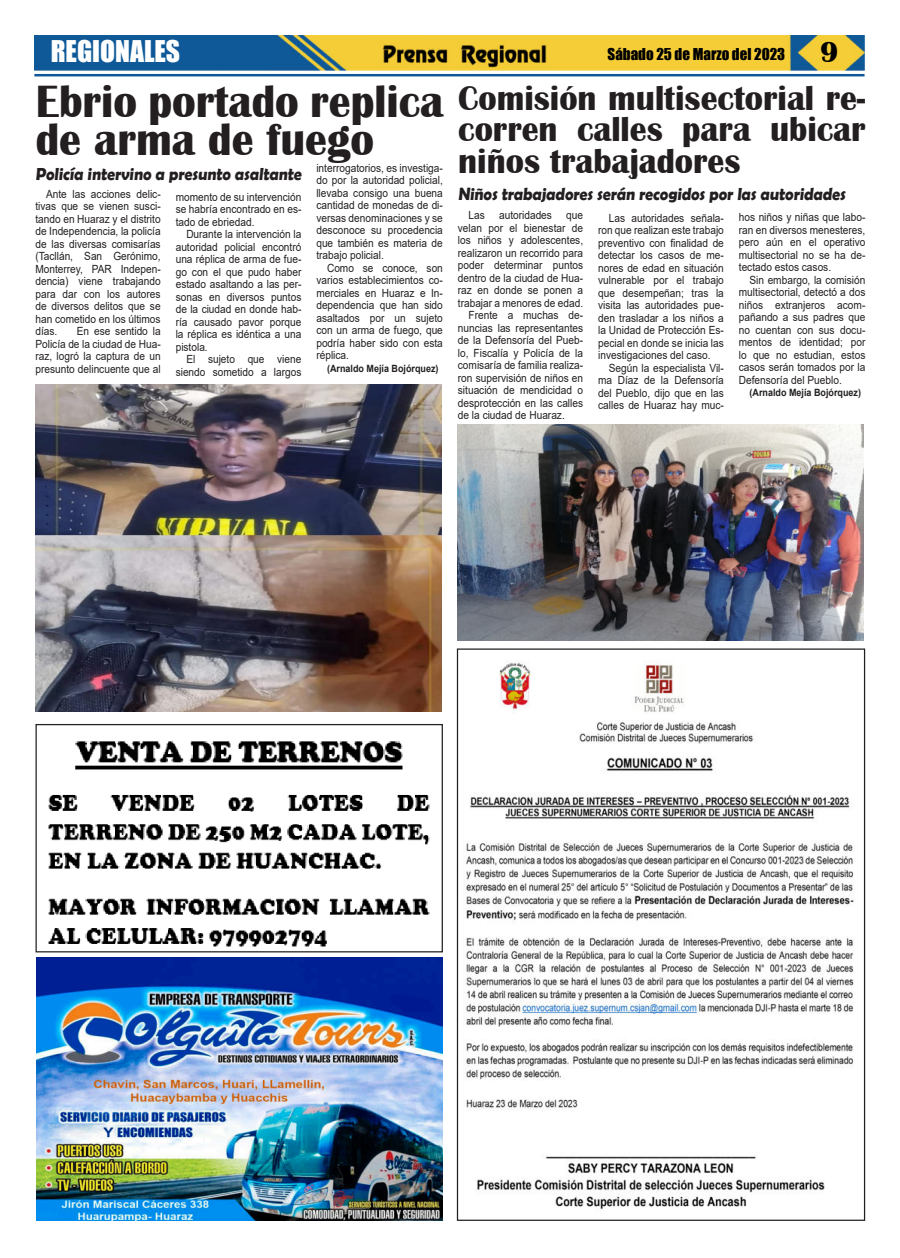
<style>
.page{position:relative;width:900px;height:1258px;background:#fff}
.page>*{position:absolute;margin:0;border:0;box-sizing:border-box;transform-origin:0 0}
.t1{font:700 46.5px/37.5px "Britannic";color:#231f20;scale:.94 1}
.t2{font:700 35.5px/31.2px "Britannic";color:#231f20;text-align:justify;scale:.95 1}
.t3{font:27.5px "Impact";color:#fff}
.t4{font:700 17.5px "Berlin Sans FB Demi";color:#231f20;scale:.91 1}
.t5{font:15px "Impact";color:#000}
.t6{font:11.25px/12.5px "Arial";color:#231f20;text-align:justify;scale:.9 1}
.t7{font:700 10px "Arial";color:#231f20;scale:.9 1}
.s1{font-family:"Britannic";font-weight:700;font-size:30px}
</style>
<div class="page">
<img style="left:34px;top:35px;width:831px;height:36px">
<hr style="left:34px;top:74px;width:831px;height:2px;background:#0f5998">
<img style="left:380px;top:41px;width:169px;height:27px">
<img style="left:48px;top:741px;width:382px;height:206px">
<div style="left:36px;top:724px;width:407px;height:228px;border:1px solid #231f20"></div>
<img style="left:36px;top:958px;width:406px;height:263px">
<img style="left:463px;top:661px;width:391px;height:549px">
<img style="left:35px;top:384px;width:406px;height:327px">
<img style="left:458px;top:425px;width:406px;height:215px">
<h3 class="t3" style="left:51px;top:37px;width:131px">REGIONALES</h3>
<h3 class="t5" style="left:608px;top:46px;width:232px">Sábado 25 de Marzo del 2023 <span class="s1">9</span></h3>
<h1 class="t1" style="left:36px;top:87px;width:435px">Ebrio portado replica de arma de fuego</h1>
<p class="t6" style="left:35px;top:189px;width:141px;text-indent:11px">Ante las acciones delic&shy;tivas que se vienen susci&shy;tando en Huaraz y el distrito de Independencia, la policía de las diversas comisarías (Tacllán, San Gerónimo, Monterrey, PAR Indepen&shy;dencia) viene trabajando para dar con los autores de diversos delitos que se han cometido en los últimos días.</p>
<h2 class="t2" style="left:458px;top:85px;width:430px">Comisión multisectorial re&shy;corren calles para ubicar niños trabajadores</h2>
<p class="t6" style="left:469px;top:210px;width:20px">Las</p>
<p class="t6" style="left:499px;top:210px;width:60px">autoridades</p>
<p class="t6" style="left:566px;top:210px;width:20px">que</p>
<p class="t6" style="left:458px;top:222px;width:141px">velan por el bienestar de</p>
<p class="t6" style="left:458px;top:235px;width:141px">los niños y adolescentes,</p>
<p class="t6" style="left:458px;top:247px;width:141px">realizaron un recorrido para</p>
<p class="t6" style="left:458px;top:260px;width:141px">poder determinar puntos</p>
<p class="t6" style="left:458px;top:272px;width:141px">dentro de la ciudad de Hua-</p>
<p class="t6" style="left:458px;top:285px;width:141px">raz en donde se ponen a</p>
<p class="t6" style="left:458px;top:296px;width:141px">trabajar a menores de edad.</p>
<p class="t6" style="left:469px;top:310px;width:129px">Frente a muchas de-</p>
<p class="t6" style="left:458px;top:322px;width:141px">nuncias las representantes</p>
<p class="t6" style="left:458px;top:335px;width:141px">de la Defensoría del Pueb-</p>
<p class="t6" style="left:458px;top:347px;width:141px">lo, Fiscalía y Policía de la</p>
<p class="t6" style="left:458px;top:360px;width:141px">comisaría de familia realiza-</p>
<p class="t6" style="left:458px;top:372px;width:141px">ron supervisión de niños en</p>
<p class="t6" style="left:458px;top:385px;width:141px">situación de mendicidad o</p>
<p class="t6" style="left:458px;top:397px;width:141px">desprotección en las calles</p>
<p class="t6" style="left:458px;top:410px;width:120px">de la ciudad de Huaraz.</p>
<p class="t6" style="left:316px;top:162px;width:142px">interrogatorios, es investiga&shy;do por la autoridad policial, llevaba consigo una buena cantidad de monedas de di&shy;versas denominaciones y se desconoce su procedencia que también es materia de trabajo policial.</p>
<p class="t6" style="left:316px;top:262px;width:142px;text-indent:11px">Como se conoce, son varios establecimientos co&shy;merciales en Huaraz e In&shy;dependencia que han sido asaltados por un sujeto con un arma de fuego, que podría haber sido con esta réplica.</p>
<p class="t7" style="left:327px;top:364px;width:125px">(Arnaldo Mejía Bojórquez)</p>
<h3 class="t4" style="left:36px;top:166px;width:296px">Policía intervino a presunto asaltante</h3>
<h3 class="t4" style="left:458px;top:186px;width:429px">Niños trabajadores serán recogidos por las autoridades</h3>
<p class="t6" style="left:176px;top:192px;width:141px">momento de su intervención se habría encontrado en es&shy;tado de ebriedad.</p>
<p class="t6" style="left:176px;top:229px;width:141px;text-indent:11px">Durante la intervención la autoridad policial encontró una réplica de arma de fue&shy;go con el que pudo haber estado asaltando a las per&shy;sonas en diversos puntos de la ciudad en donde hab&shy;ría causado pavor porque la réplica es idéntica a una pistola.</p>
<p class="t6" style="left:176px;top:353px;width:141px;text-align:right">El sujeto que viene siendo sometido a largos</p>
<p class="t6" style="left:739px;top:212px;width:142px">hos niños y niñas que labo&shy;ran en diversos menesteres, pero aún en el operativo multisectorial no se ha de&shy;tectado estos casos.</p>
<p class="t6" style="left:739px;top:275px;width:142px;text-indent:11px">Sin embargo, la comisión multisectorial, detectó a dos niños extranjeros acom&shy;pañando a sus padres que no cuentan con sus docu&shy;mentos de identidad; por lo que no estudian, estos casos serán tomados por la Defensoría del Pueblo.</p>
<p class="t7" style="left:750px;top:389px;width:125px">(Arnaldo Mejía Bojórquez)</p>
<p class="t6" style="left:598px;top:212px;width:141px;text-indent:11px">Las autoridades señala&shy;ron que realizan este trabajo preventivo con finalidad de detectar los casos de me&shy;nores de edad en situación vulnerable por el trabajo que desempeñan; tras la visita las autoridades pue&shy;den trasladar a los niños a la Unidad de Protección Es&shy;pecial en donde se inicia las investigaciones del caso.</p>
<p class="t6" style="left:598px;top:362px;width:141px;text-indent:11px">Según la especialista Vil&shy;ma Díaz de la Defensoría del Pueblo, dijo que en las calles de Huaraz hay muc-</p>
<p class="t6" style="left:35px;top:326px;width:141px;text-indent:41px">En ese sentido la Policía de la ciudad de Hua&shy;raz, logró la captura de un presunto delincuente que al</p>
</div>
